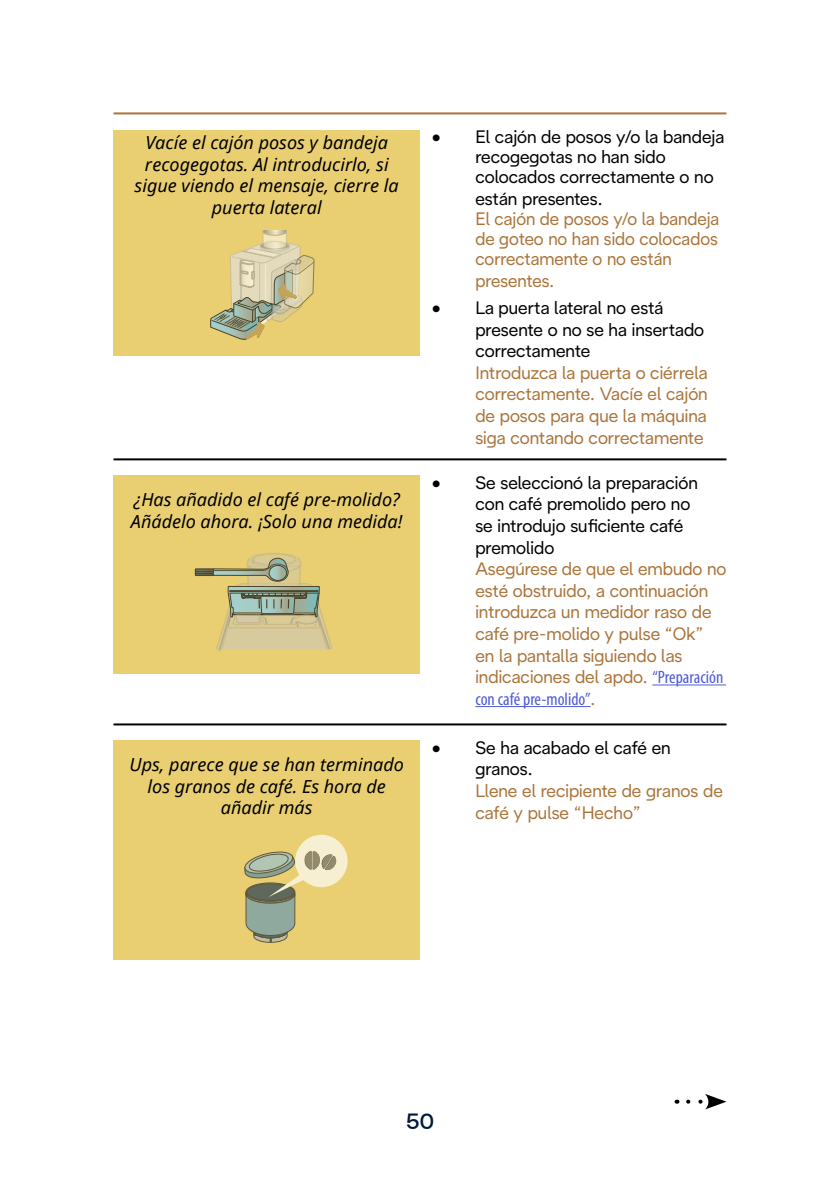
<style>
.page{position:relative;width:840px;height:1191px;background:#fff}
.page>*{position:absolute;margin:0;border:0;box-sizing:border-box;transform-origin:0 0}
.t1{font:500 22px "De Longhi Sans";color:#02183e}
.t2{font:18px/21.6px "De Longhi Sans";color:#aa743a}
.t3{font:18px/21.6px "De Longhi Sans";color:#000}
.t4{font:italic 18px/21.6px "Noto Sans";color:#000;text-align:center}
.t5{font:condensed 18px "Myriad Pro";color:#4f5cd6}
.s1{font-family:"Myriad Pro";font-stretch:condensed;color:#4f5cd6}
.s2{font-family:"De Longhi Sans";font-stretch:normal;color:#aa743a}
</style>
<div class="page">
<hr style="left:113px;top:112px;width:613px;height:2px;background:#aa743a">
<svg style="left:676px;top:1094px;width:50px;height:15px"></svg>
<div style="left:113px;top:130px;width:307px;height:226px;background:#e9cf72"></div>
<svg style="left:210px;top:230px;width:104px;height:110px"></svg>
<hr style="left:652px;top:684px;width:73px;height:1px;background:#4f5cd6">
<hr style="left:475px;top:706px;width:115px;height:1px;background:#4f5cd6">
<hr style="left:113px;top:458px;width:613px;height:2px;background:#000">
<hr style="left:113px;top:723px;width:613px;height:2px;background:#000">
<div style="left:113px;top:476px;width:307px;height:198px;background:#e9cf72"></div>
<div style="left:248px;top:553px;width:51px;height:14px;border:1px solid #b3b2b2;border-radius:50%"></div>
<svg style="left:252px;top:554px;width:43px;height:11px"></svg>
<div style="left:251px;top:553px;width:45px;height:13px;border:1px solid #9d9d9c;border-radius:50%"></div>
<svg style="left:194px;top:557px;width:139px;height:94px"></svg>
<div style="left:113px;top:741px;width:307px;height:219px;background:#e9cf72"></div>
<svg style="left:244px;top:834px;width:103px;height:108px"></svg>
<p class="t4" style="left:134px;top:131px;width:265px">Vacíe el cajón posos y bandeja recogegotas. Al introducirlo, si sigue viendo el mensaje, cierre la puerta lateral</p>
<p class="t3" style="left:475px;top:126px;width:250px;line-height:20.6px;text-indent:-44px">• El cajón de posos y/o la bandeja recogegotas no han sido colocados correctamente o no están presentes.</p>
<p class="t2" style="left:475px;top:208px;width:245px;line-height:20.6px">El cajón de posos y/o la bandeja de goteo no han sido colocados correctamente o no están presentes.</p>
<p class="t3" style="left:475px;top:296px;width:230px;text-indent:-44px">• La puerta lateral no está presente o no se ha insertado correctamente</p>
<p class="t2" style="left:475px;top:361px;width:234px;text-align:justify">Introduzca la puerta o ciérrela correctamente. Vacíe el cajón de posos para que la máquina siga contando correctamente</p>
<p class="t3" style="left:475px;top:471px;width:224px;text-indent:-44px">• Se seleccionó la preparación con café premolido pero no se introdujo suficiente café premolido</p>
<p class="t2" style="left:475px;top:557px;width:252px">Asegúrese de que el embudo no esté obstruido, a continuación introduzca un medidor raso de café pre-molido y pulse “Ok” en la pantalla siguiendo las indicaciones del apdo. <span class="s1">“Preparación</span></p>
<p class="t5" style="left:475px;top:688px;width:121px">con café pre-molido”<span class="s2">.</span></p>
<p class="t3" style="left:475px;top:736px;width:197px;text-indent:-44px">• Se ha acabado el café en granos.</p>
<p class="t2" style="left:475px;top:779px;width:249px">Llene el recipiente de granos de café y pulse “Hecho”</p>
<p class="t4" style="left:131px;top:488px;width:273px;text-align:left">¿Has añadido el café pre-molido?<br>Añádelo ahora. ¡Solo una medida!</p>
<p class="t4" style="left:129px;top:753px;width:276px">Ups, parece que se han terminado los granos de café. Es hora de añadir más</p>
<p class="t1" style="left:405px;top:1108px;width:30px">50</p>
</div>
